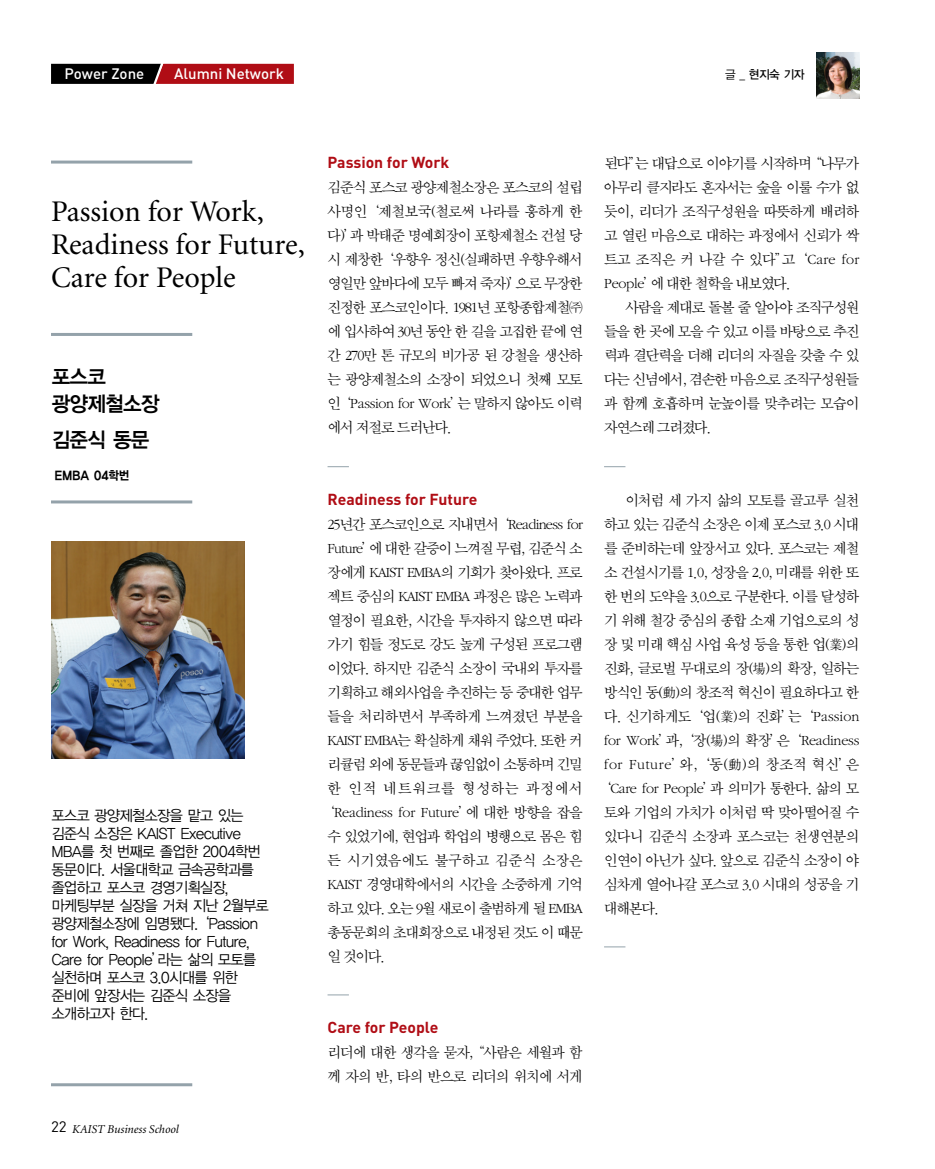
<style>
.page{position:relative;width:935px;height:1169px;background:#fff}
.page>*{position:absolute;margin:0;border:0;box-sizing:border-box;transform-origin:0 0}
.t1{font:30px/33px "Minion";color:#000}
.t2{font:21px/27px "YGO14";letter-spacing:-.105em;color:#000;scale:.95 1}
.t3{font:700 15.75px "DIN";color:#b00d15}
.t4{font:15.3px/24px "Sand Sm";letter-spacing:-.065em;color:#000;text-align:justify}
.t5{font:15.3px "Sand Sm";letter-spacing:-.015em;color:#000}
.t6{font:15.3px "Sand Sm";letter-spacing:.005em;color:#000}
.t7{font:15.3px "Sand Sm";letter-spacing:-.035em;color:#000}
.t8{font:15.3px "Sand Sm";letter-spacing:-.045em;color:#000}
.t9{font:15.3px "Sand Sm";letter-spacing:-.025em;color:#000}
.t10{font:15.3px "Sand Sm";letter-spacing:.04em;color:#000}
.t11{font:15.3px "Sand Sm";letter-spacing:.06em;color:#000}
.t12{font:15px/18px "YGO12";letter-spacing:-.12em;color:#000;scale:.95 1}
.t13{font:500 15px "DIN";color:#fff}
.t14{font:italic 12px "Minion";color:#000}
.t15{font:12px "YGO15";letter-spacing:-.09em;color:#000;scale:.95 1}
.t16{font:12px "YGO13";color:#000;scale:.95 1}
.s1{font-family:"YGO12"}
.s2{font-family:"DIN";font-style:normal;font-size:15px}
</style>
<div class="page">
<svg style="left:327px;top:466px;width:22px;height:1px"></svg>
<svg style="left:327px;top:994px;width:22px;height:1px"></svg>
<svg style="left:604px;top:466px;width:21px;height:1px"></svg>
<svg style="left:604px;top:946px;width:21px;height:1px"></svg>
<svg style="left:51px;top:160px;width:141px;height:4px"></svg>
<hr style="left:51px;top:333px;width:141px;height:3px;background:#94a2aa">
<hr style="left:51px;top:1083px;width:141px;height:3px;background:#94a2aa">
<hr style="left:51px;top:500px;width:141px;height:3px;background:#94a2aa">
<img style="left:51px;top:542px;width:193px;height:217px">
<img style="left:816px;top:53px;width:43px;height:45px">
<svg style="left:51px;top:63px;width:243px;height:21px;background:#6a1418"></svg>
<p class="t13" style="left:64px;top:68px;width:81px">Power Zone</p>
<p class="t13" style="left:174px;top:68px;width:111px">Alumni Network</p>
<p class="t16" style="left:725px;top:69px;width:86px"><span class="s1">글 _</span> 현지숙 기자</p>
<h1 class="t1" style="left:51px;top:197px;width:255px">Passion for Work,<br>Readiness for Future,<br>Care for People</h1>
<h2 class="t2" style="left:51px;top:364px;width:116px">포스코 광양제철소장</h2>
<h2 class="t2" style="left:51px;top:427px;width:106px">김준식 동문</h2>
<p class="t15" style="left:54px;top:469px;width:81px">EMBA 04학번</p>
<p class="t12" style="left:51px;top:807px;width:231px">포스코 광양제철소장을 맡고 있는 김준식 소장은 KAIST Executive<br>MBA를 첫 번째로 졸업한 2004학번 동문이다. 서울대학교 금속공학과를 졸업하고 포스코 경영기획실장, 마케팅부분 실장을 거쳐 지난 2월부로 광양제철소장에 임명됐다. ‘Passion for Work, Readiness for Future,<br>Care for People’라는 삶의 모토를 실천하며 포스코 3.0시대를 위한 준비에 앞장서는 김준식 소장을 소개하고자 한다.</p>
<p class="t14" style="left:51px;top:1124px;width:129px"><span class="s2">22</span> KAIST Business School</p>
<p class="t3" style="left:327px;top:157px;width:123px">Passion for Work</p>
<p class="t4" style="left:327px;top:177px;width:257px">김준식 포스코 광양제철소장은 포스코의 설립 사명인‘제철보국(철로써 나라를 흥하게 한 다)’과 박태준 명예회장이 포항제철소 건설 당 시 제창한‘우향우 정신(실패하면 우향우해서 영일만 앞바다에 모두 빠져 죽자)’으로 무장한 진정한 포스코인이다. 1981년 포항종합제철㈜에 입사하여 30년 동안 한 길을 고집한 끝에 연 간 270만 톤 규모의 비가공 된 강철을 생산하 는 광양제철소의 소장이 되었으니 첫째 모토 인‘Passion for Work’는 말하지 않아도 이력 에서 저절로 드러난다.</p>
<p class="t4" style="left:604px;top:153px;width:257px">된다”는 대답으로 이야기를 시작하며“나무가 아무리 클지라도 혼자서는 숲을 이룰 수가 없 듯이, 리더가 조직구성원을 따뜻하게 배려하 고 열린 마음으로 대하는 과정에서 신뢰가 싹 트고 조직은 커 나갈 수 있다”고‘Care for People’에 대한 철학을 내보였다.</p>
<p class="t4" style="left:604px;top:297px;width:257px;text-indent:21px">사람을 제대로 돌볼 줄 알아야 조직구성원 들을 한 곳에 모을 수 있고 이를 바탕으로 추진 력과 결단력을 더해 리더의 자질을 갖출 수 있 다는 신념에서, 겸손한 마음으로 조직구성원들 과 함께 호흡하며 눈높이를 맞추려는 모습이 자연스레 그려졌다.</p>
<p class="t3" style="left:327px;top:493px;width:151px">Readiness for Future</p>
<p class="t8" style="left:327px;top:517px;width:257px">25년간 포스코인으로 지내면서‘Readiness for</p>
<p class="t4" style="left:327px;top:537px;width:257px">Future’에 대한 갈증이 느껴질 무렵, 김준식 소</p>
<p class="t4" style="left:327px;top:561px;width:257px">장에게 KAIST EMBA의 기회가 찾아왔다. 프로</p>
<p class="t4" style="left:327px;top:585px;width:257px">젝트 중심의 KAIST EMBA 과정은 많은 노력과</p>
<p class="t4" style="left:327px;top:609px;width:257px">열정이 필요한, 시간을 투자하지 않으면 따라</p>
<p class="t4" style="left:327px;top:633px;width:257px">가기 힘들 정도로 강도 높게 구성된 프로그램</p>
<p class="t4" style="left:327px;top:657px;width:257px">이었다. 하지만 김준식 소장이 국내외 투자를</p>
<p class="t4" style="left:327px;top:681px;width:257px">기획하고 해외사업을 추진하는 등 중대한 업무</p>
<p class="t7" style="left:327px;top:709px;width:257px">들을 처리하면서 부족하게 느껴졌던 부분을</p>
<p class="t4" style="left:327px;top:729px;width:257px">KAIST EMBA는 확실하게 채워 주었다. 또한 커</p>
<p class="t4" style="left:327px;top:753px;width:257px">리큘럼 외에 동문들과 끊임없이 소통하며 긴밀</p>
<p class="t11" style="left:327px;top:781px;width:257px">한 인적 네트워크를 형성하는 과정에서</p>
<p class="t5" style="left:321px;top:805px;width:263px">‘Readiness for Future’에 대한 방향을 잡을</p>
<p class="t4" style="left:327px;top:825px;width:257px">수 있었기에, 현업과 학업의 병행으로 몸은 힘</p>
<p class="t6" style="left:327px;top:853px;width:257px">든 시기였음에도 불구하고 김준식 소장은</p>
<p class="t4" style="left:327px;top:873px;width:257px">KAIST 경영대학에서의 시간을 소중하게 기억</p>
<p class="t4" style="left:327px;top:897px;width:257px">하고 있다. 오는 9월 새로이 출범하게 될 EMBA</p>
<p class="t4" style="left:327px;top:921px;width:257px">총동문회의 초대회장으로 내정된 것도 이 때문</p>
<p class="t4" style="left:327px;top:945px;width:59px">일 것이다.</p>
<p class="t4" style="left:625px;top:489px;width:235px">이처럼 세 가지 삶의 모토를 골고루 실천</p>
<p class="t4" style="left:604px;top:513px;width:257px">하고 있는 김준식 소장은 이제 포스코 3.0 시대</p>
<p class="t4" style="left:604px;top:537px;width:257px">를 준비하는데 앞장서고 있다. 포스코는 제철</p>
<p class="t4" style="left:604px;top:561px;width:257px">소 건설시기를 1.0, 성장을 2.0, 미래를 위한 또</p>
<p class="t4" style="left:604px;top:585px;width:257px">한 번의 도약을 3.0으로 구분한다. 이를 달성하</p>
<p class="t4" style="left:604px;top:609px;width:257px">기 위해 철강 중심의 종합 소재 기업으로의 성</p>
<p class="t4" style="left:604px;top:633px;width:257px">장 및 미래 핵심 사업 육성 등을 통한 업(業)의</p>
<p class="t4" style="left:604px;top:657px;width:257px">진화, 글로벌 무대로의 장(場)의 확장, 일하는</p>
<p class="t4" style="left:604px;top:681px;width:257px">방식인 동(動)의 창조적 혁신이 필요하다고 한</p>
<p class="t6" style="left:604px;top:709px;width:257px">다. 신기하게도‘업(業)의 진화’는‘Passion</p>
<p class="t5" style="left:604px;top:733px;width:257px">for Work’과, ‘장(場)의 확장’은‘Readiness</p>
<p class="t10" style="left:604px;top:757px;width:257px">for Future’와, ‘동(動)의 창조적 혁신’은</p>
<p class="t9" style="left:597px;top:781px;width:263px">‘Care for People’과 의미가 통한다. 삶의 모</p>
<p class="t4" style="left:604px;top:801px;width:257px">토와 기업의 가치가 이처럼 딱 맞아떨어질 수</p>
<p class="t7" style="left:604px;top:829px;width:257px">있다니 김준식 소장과 포스코는 천생연분의</p>
<p class="t4" style="left:604px;top:849px;width:257px">인연이 아닌가 싶다. 앞으로 김준식 소장이 야</p>
<p class="t4" style="left:604px;top:873px;width:257px">심차게 열어나갈 포스코 3.0 시대의 성공을 기</p>
<p class="t4" style="left:604px;top:897px;width:57px">대해본다.</p>
<p class="t3" style="left:327px;top:1021px;width:112px">Care for People</p>
<p class="t4" style="left:327px;top:1041px;width:257px">리더에 대한 생각을 묻자, “사람은 세월과 함 께 자의 반, 타의 반으로 리더의 위치에 서게</p>
</div>
